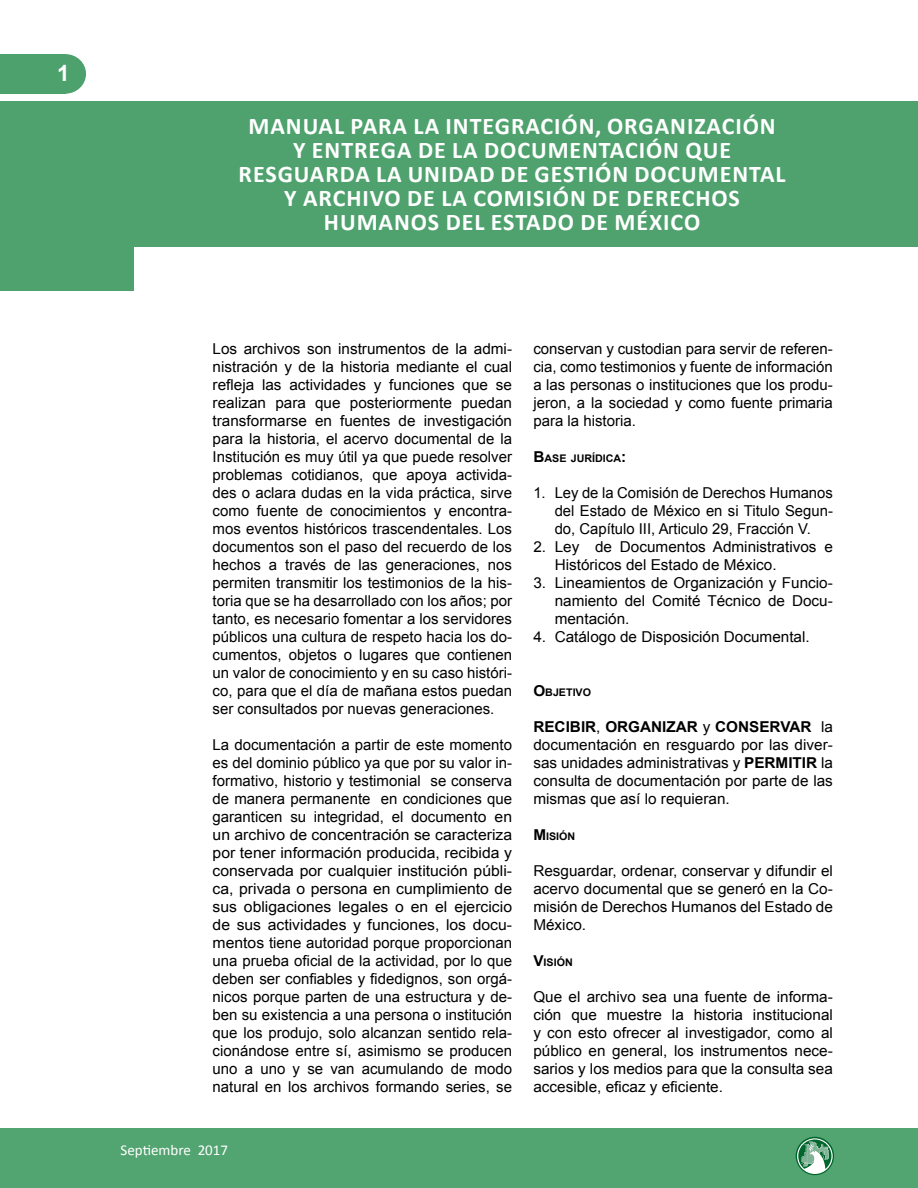
<style>
.page{position:relative;width:918px;height:1188px;background:#fff}
.page>*{position:absolute;margin:0;border:0;box-sizing:border-box;transform-origin:0 0}
.t1{font:700 24px/24px "Calibri";letter-spacing:.04em;color:#fff}
.t2{font:700 22.5px "Arial";color:#fff}
.t3{font:15px/18px "Arial";color:#000;text-align:justify}
.t4{font:15px "Calibri";color:#fff}
.t5{font:700 10.5px "Arial";color:#000}
.s1{font-size:15px}
.s2{font-weight:700}
</style>
<div class="page">
<div style="left:0;top:1128px;width:918px;height:60px;background:#52a470"></div>
<svg style="left:796px;top:1137px;width:38px;height:38px"></svg>
<svg style="left:797px;top:1138px;width:36px;height:36px"></svg>
<svg style="left:798px;top:1140px;width:33px;height:29px"></svg>
<div style="left:0;top:54px;width:65px;height:40px;background:#4da16c"></div>
<div style="left:45px;top:54px;width:41px;height:40px;background:#4da16c;border-radius:50%"></div>
<div style="left:0;top:102px;width:918px;height:145px;background:#4fa26e"></div>
<div style="left:0;top:234px;width:133px;height:57px;background:#4fa26e"></div>
<h2 class="t2" style="left:57px;top:58px;width:14px">1</h2>
<h1 class="t1" style="left:249px;top:114px;width:529px">MANUAL PARA LA INTEGRACIÓN, ORGANIZACIÓN</h1>
<h1 class="t1" style="left:293px;top:138px;width:440px">Y ENTREGA DE LA DOCUMENTACIÓN QUE</h1>
<h1 class="t1" style="left:239px;top:162px;width:549px">RESGUARDA LA UNIDAD DE GESTIÓN DOCUMENTAL</h1>
<h1 class="t1" style="left:284px;top:186px;width:205px">Y ARCHIVO DE LA COMI</h1>
<h1 class="t1" style="left:324px;top:186px;width:418px;text-indent:209px">SIÓN DE DERECHOS<br>HUMANOS DEL ESTADO DE MÉXICO</h1>
<p class="t3" style="left:213px;top:340px;width:301px">Los archivos son instrumentos de la admi&shy;nistración y de la historia mediante el cual refleja las actividades y funciones que se realizan para que posteriormente puedan transformarse en fuentes de investigación para la historia, el acervo documental de la Institución es muy útil ya que puede resolver problemas cotidianos, que apoya activida&shy;des o aclara dudas en la vida práctica, sirve como fuente de conocimientos y encontra&shy;mos eventos históricos trascendentales. Los documentos son el paso del recuerdo de los hechos a través de las generaciones, nos permiten transmitir los testimonios de la his&shy;toria que se ha desarrollado con los años; por tanto, es necesario fomentar a los servidores públicos una cultura de respeto hacia los do&shy;cumentos, objetos o lugares que contienen un valor de conocimiento y en su caso históri&shy;co, para que el día de mañana estos puedan ser consultados por nuevas generaciones.</p>
<p class="t3" style="left:213px;top:736px;width:301px">La documentación a partir de este momento es del dominio público ya que por su valor in&shy;formativo, historio y testimonial se conserva de manera permanente en condiciones que garanticen su integridad, el documento en un archivo de concentración se caracteriza por tener información producida, recibida y conservada por cualquier institución públi&shy;ca, privada o persona en cumplimiento de sus obligaciones legales o en el ejercicio de sus actividades y funciones, los docu&shy;mentos tiene autoridad porque proporcionan una prueba oficial de la actividad, por lo que deben ser confiables y fidedignos, son orgá&shy;nicos porque parten de una estructura y de&shy;ben su existencia a una persona o institución que los produjo, solo alcanzan sentido rela&shy;cionándose entre sí, asimismo se producen uno a uno y se van acumulando de modo natural en los archivos formando series, se</p>
<p class="t4" style="left:121px;top:1140px;width:109px">Septiembre 2017</p>
<p class="t3" style="left:533px;top:340px;width:301px">conservan y custodian para servir de referen&shy;cia, como testimonios y fuente de información a las personas o instituciones que los produ&shy;jeron, a la sociedad y como fuente primaria para la historia.</p>
<p class="t5" style="left:533px;top:452px;width:94px"><span class="s1">B</span>ASE JURÍDICA<span class="s1">:</span></p>
<p class="t3" style="left:555px;top:484px;width:280px;text-indent:-21px">1. Ley de la Comisión de Derechos Humanos del Estado de México en si Titulo Segun&shy;do, Capítulo III, Articulo 29, Fracción V.</p>
<p class="t3" style="left:555px;top:538px;width:280px;text-indent:-21px">2. Ley de Documentos Administrativos e<br>Históricos del Estado de México.</p>
<p class="t3" style="left:555px;top:574px;width:280px;text-indent:-21px">3. Lineamientos de Organización y Funcio&shy;namiento del Comité Técnico de Docu&shy;mentación.</p>
<p class="t3" style="left:533px;top:628px;width:278px">4. Catálogo de Disposición Documental.</p>
<p class="t5" style="left:533px;top:686px;width:58px"><span class="s1">O</span>BJETIVO</p>
<p class="t3" style="left:533px;top:718px;width:301px"><span class="s2">RECIBIR</span>, <span class="s2">ORGANIZAR</span> y <span class="s2">CONSERVAR</span> la documentación en resguardo por las diver&shy;sas unidades administrativas y <span class="s2">PERMITIR</span> la consulta de documentación por parte de las mismas que así lo requieran.</p>
<p class="t5" style="left:533px;top:830px;width:43px"><span class="s1">M</span>ISIÓN</p>
<p class="t3" style="left:533px;top:862px;width:301px">Resguardar, ordenar, conservar y difundir el acervo documental que se generó en la Co&shy;misión de Derechos Humanos del Estado de México.</p>
<p class="t5" style="left:533px;top:956px;width:41px"><span class="s1">V</span>ISIÓN</p>
<p class="t3" style="left:533px;top:988px;width:301px">Que el archivo sea una fuente de informa&shy;ción que muestre la historia institucional y con esto ofrecer al investigador, como al público en general, los instrumentos nece&shy;sarios y los medios para que la consulta sea accesible, eficaz y eficiente.</p>
</div>
